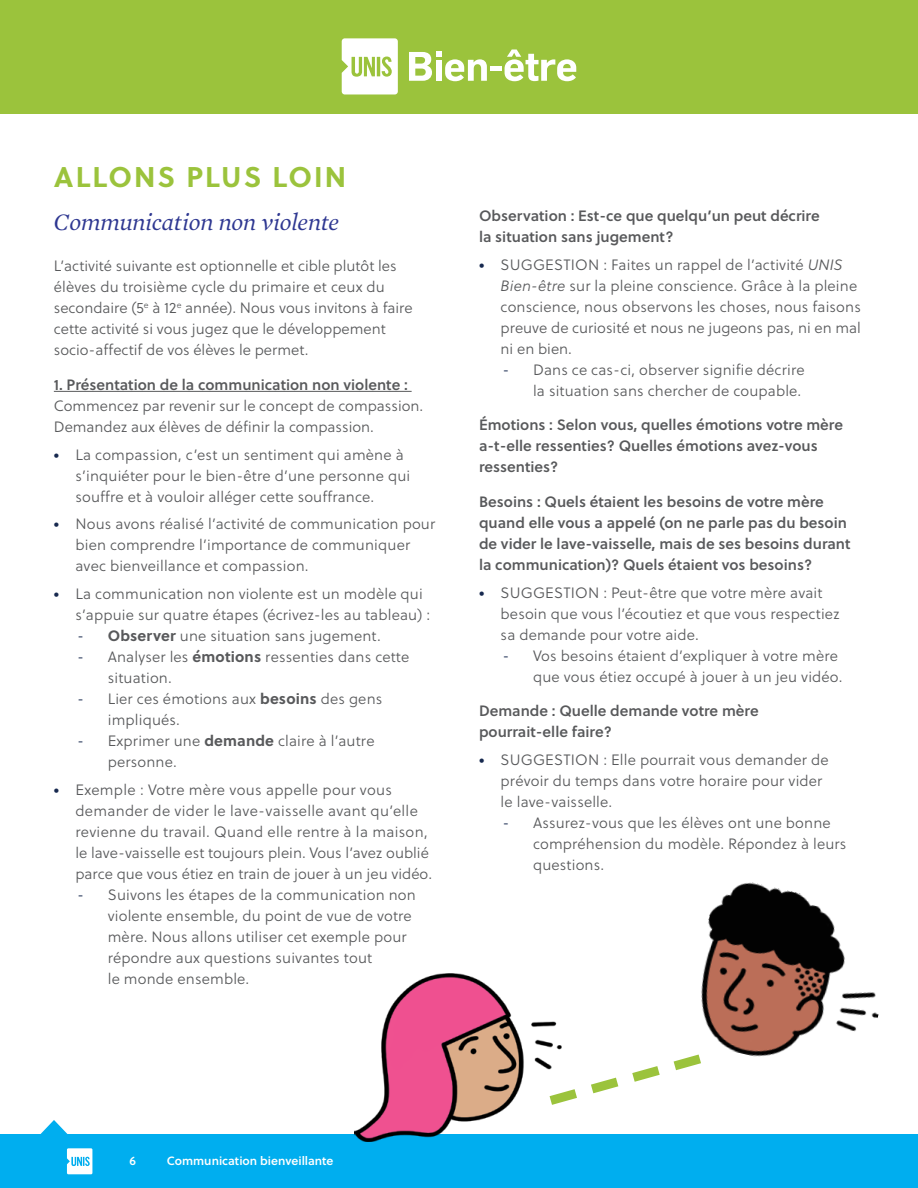
<style>
.page{position:relative;width:918px;height:1188px;background:#fff}
.page>*{position:absolute;margin:0;border:0;box-sizing:border-box;transform-origin:0 0}
.t1{font:700 28.5px "Soleil";letter-spacing:.075em;color:#9bc33c}
.t2{font:italic 24px "Mercury Text G1";letter-spacing:-.01em;color:#2e3791}
.t3{font:15px/21px "Soleil Lt";letter-spacing:.01em;color:#58595b}
.t4{font:15px/21px "Soleil Sb";color:#58595b}
.t5{font:12px "Soleil Sb";color:#fff}
.s1{font-family:"Soleil";font-weight:700;color:#17294f}
.s2{color:#17294f}
.s3{font-family:"Soleil";font-weight:700}
.s4{font-style:italic}
</style>
<div class="page">
<div style="left:0;top:1134px;width:918px;height:54px;background:#00aeef"></div>
<div style="left:0;top:0;width:918px;height:114px;background:#9bc33c"></div>
<svg style="left:40px;top:1120px;width:28px;height:14px"></svg>
<svg style="left:67px;top:1148px;width:25px;height:26px"></svg>
<svg style="left:342px;top:38px;width:56px;height:56px;background:#edf4dc"></svg>
<svg style="left:409px;top:51px;width:78px;height:30px"></svg>
<div style="left:490px;top:66px;width:12px;height:5px;background:#fff"></div>
<svg style="left:505px;top:49px;width:71px;height:32px"></svg>
<hr style="left:54px;top:391px;width:358px;height:1px;background:#58595b">
<img style="left:701px;top:882px;width:178px;height:175px">
<img style="left:354px;top:973px;width:207px;height:169px">
<svg style="left:540px;top:1048px;width:171px;height:64px"></svg>
<h1 class="t1" style="left:54px;top:154px;width:294px">ALLONS PLUS LOIN</h1>
<h2 class="t2" style="left:54px;top:205px;width:287px">Communication non violente</h2>
<p class="t3" style="left:54px;top:255px;width:360px">L’activité suivante est optionnelle et cible plutôt les élèves du troisième cycle du primaire et ceux du secondaire (5<sup>e</sup> à 12<sup>e</sup> année). Nous vous invitons à faire cette activité si vous jugez que le développement socio-affectif de vos élèves le permet.</p>
<p class="t4" style="left:54px;top:373px;width:356px">1. Présentation de la communication non violente :</p>
<p class="t3" style="left:54px;top:395px;width:371px">Commencez par revenir sur le concept de compassion.<br>Demandez aux élèves de définir la compassion.</p>
<p class="t3" style="left:75px;top:444px;width:336px;text-indent:-22px"><span class="s1">•</span> La compassion, c’est un sentiment qui amène à s’inquiéter pour le bien-être d’une personne qui souffre et à vouloir alléger cette souffrance.</p>
<p class="t3" style="left:75px;top:513px;width:361px;text-indent:-22px"><span class="s1">•</span> Nous avons réalisé l’activité de communication pour bien comprendre l’importance de communiquer avec bienveillance et compassion.</p>
<p class="t3" style="left:75px;top:583px;width:356px;text-indent:-22px"><span class="s1">•</span> La communication non violente est un modèle qui s’appuie sur quatre étapes (écrivez-les au tableau) :</p>
<p class="t3" style="left:77px;top:625px;width:305px"><span class="s2">-</span> <span class="s3">Observer</span> une situation sans jugement.</p>
<p class="t3" style="left:108px;top:646px;width:303px;text-indent:-31px"><span class="s2">-</span> Analyser les <span class="s3">émotions</span> ressenties dans cette situation.</p>
<p class="t3" style="left:108px;top:688px;width:276px;text-indent:-31px"><span class="s2">-</span> Lier ces émotions aux <span class="s3">besoins</span> des gens impliqués.</p>
<p class="t3" style="left:108px;top:730px;width:268px;text-indent:-31px"><span class="s2">-</span> Exprimer une <span class="s3">demande</span> claire à l’autre personne.</p>
<p class="t3" style="left:75px;top:779px;width:358px;text-indent:-22px"><span class="s1">•</span> Exemple : Votre mère vous appelle pour vous demander de vider le lave-vaisselle avant qu’elle revienne du travail. Quand elle rentre à la maison, le lave-vaisselle est toujours plein. Vous l’avez oublié parce que vous étiez en train de jouer à un jeu vidéo.</p>
<p class="t3" style="left:108px;top:884px;width:310px;text-indent:-31px"><span class="s2">-</span> Suivons les étapes de la communication non violente ensemble, du point de vue de votre mère. Nous allons utiliser cet exemple pour répondre aux questions suivantes tout<br>le monde ensemble.</p>
<p class="t4" style="left:479px;top:205px;width:342px">Observation : Est-ce que quelqu’un peut décrire la situation sans jugement?</p>
<p class="t3" style="left:501px;top:254px;width:362px;text-indent:-22px"><span class="s1">•</span> SUGGESTION : Faites un rappel de l’activité <span class="s4">UNIS Bien-être</span> sur la pleine conscience. Grâce à la pleine conscience, nous observons les choses, nous faisons preuve de curiosité et nous ne jugeons pas, ni en mal ni en bien.</p>
<p class="t3" style="left:502px;top:359px;width:304px;text-align:right"><span class="s2">-</span> Dans ce cas-ci, observer signifie décrire la situation sans chercher de coupable.</p>
<p class="t4" style="left:479px;top:414px;width:366px">Émotions : Selon vous, quelles émotions votre mère a-t-elle ressenties? Quelles émotions avez-vous ressenties?</p>
<p class="t4" style="left:479px;top:490px;width:373px">Besoins : Quels étaient les besoins de votre mère quand elle vous a appelé (on ne parle pas du besoin de vider le lave-vaisselle, mais de ses besoins durant la communication)? Quels étaient vos besoins?</p>
<p class="t3" style="left:501px;top:582px;width:341px;text-indent:-22px"><span class="s1">•</span> SUGGESTION : Peut-être que votre mère avait besoin que vous l’écoutiez et que vous respectiez sa demande pour votre aide.</p>
<p class="t3" style="left:533px;top:645px;width:311px;text-indent:-31px"><span class="s2">-</span> Vos besoins étaient d’expliquer à votre mère que vous étiez occupé à jouer à un jeu vidéo.</p>
<p class="t4" style="left:479px;top:700px;width:281px">Demande : Quelle demande votre mère pourrait-elle faire?</p>
<p class="t3" style="left:501px;top:749px;width:329px;text-indent:-22px"><span class="s1">•</span> SUGGESTION : Elle pourrait vous demander de prévoir du temps dans votre horaire pour vider le lave-vaisselle.</p>
<p class="t3" style="left:533px;top:812px;width:315px;text-indent:-31px"><span class="s2">-</span> Assurez-vous que les élèves ont une bonne compréhension du modèle. Répondez à leurs questions.</p>
<p class="t5" style="left:129px;top:1152px;width:8px">6</p>
<p class="t5" style="left:167px;top:1152px;width:168px">Communication bienveillante</p>
</div>
